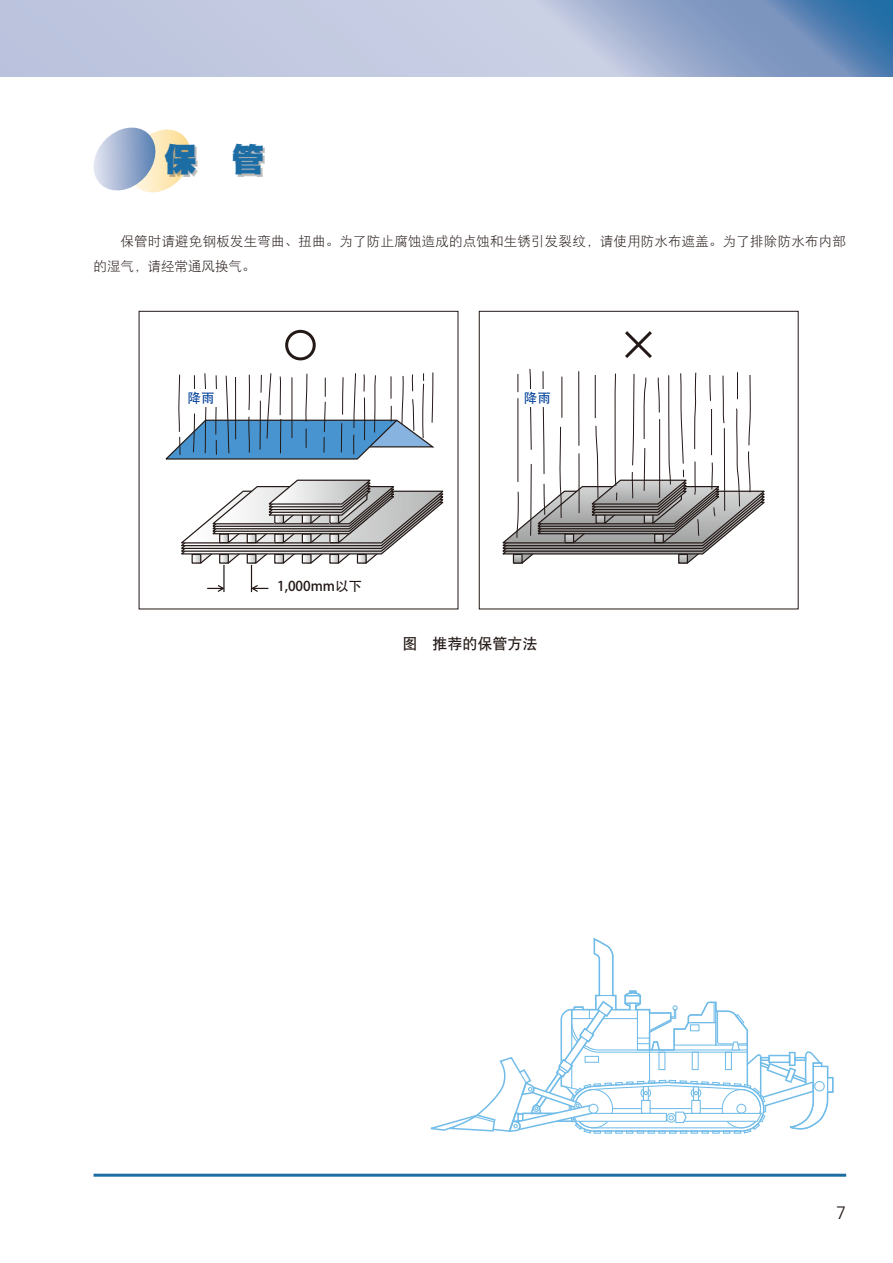
<style>
.page{position:relative;width:893px;height:1263px;background:#fff}
.page>*{position:absolute;margin:0;border:0;box-sizing:border-box;transform-origin:0 0}
.t1{font:33px "DFP Hei W12 G Bpc EUC H";color:#1d6da5}
.t2{font:300 18px "Frutiger";color:#231916}
.t3{font:15px "DFP Hei W7 G Bpc EUC H";color:#231916}
.t4{font:13.5px/25.5px "DFP Hei W3 G Bpc EUC H";letter-spacing:.015em;color:#231916}
.t5{font:13.5px "Adobe Heiti Std";color:#231916}
.t6{font:13.5px "Adobe Heiti Std";color:#004098}
</style>
<div class="page">
<svg style="left:93px;top:127px;width:97px;height:66px"></svg>
<hr style="left:94px;top:1174px;width:752px;height:3px;background:#1d6da5">
<svg style="left:0;top:0;width:893px;height:77px;background:#aab9d6"></svg>
<div style="left:167px;top:146px;width:98px;height:31px;background:#231916;opacity:.3"></div>
<div style="left:479px;top:311px;width:319px;height:298px;border:1px solid #231916"></div>
<svg style="left:181px;top:479px;width:263px;height:114px"></svg>
<svg style="left:502px;top:368px;width:263px;height:196px"></svg>
<div style="left:520px;top:389px;width:35px;height:17px;background:#fff"></div>
<div style="left:285px;top:330px;width:31px;height:30px;border:3px solid #231916;border-radius:50%"></div>
<svg style="left:625px;top:331px;width:27px;height:27px"></svg>
<svg style="left:165px;top:372px;width:270px;height:88px"></svg>
<svg style="left:430px;top:939px;width:404px;height:195px"></svg>
<div style="left:589px;top:1104px;width:9px;height:9px;background:#fff;border-radius:50%"></div>
<div style="left:588px;top:1104px;width:10px;height:10px;border:1px solid #71bce9;border-radius:50%"></div>
<h1 class="t1" style="left:164px;top:142px;width:102px">保　管</h1>
<p class="t4" style="left:94px;top:228px;width:754px;text-indent:27px">保管时请避免钢板发生弯曲、扭曲。为了防止腐蚀造成的点蚀和生锈引发裂纹，请使用防水布遮盖。为了排除防水布内部的湿气，请经常通风换气。</p>
<p class="t6" style="left:188px;top:390px;width:29px">降雨</p>
<p class="t6" style="left:524px;top:390px;width:28px">降雨</p>
<p class="t5" style="left:277px;top:578px;width:87px">1,000mm以下</p>
<p class="t3" style="left:402px;top:636px;width:136px">图　推荐的保管方法</p>
<h2 class="t2" style="left:836px;top:1202px;width:12px">7</h2>
</div>
